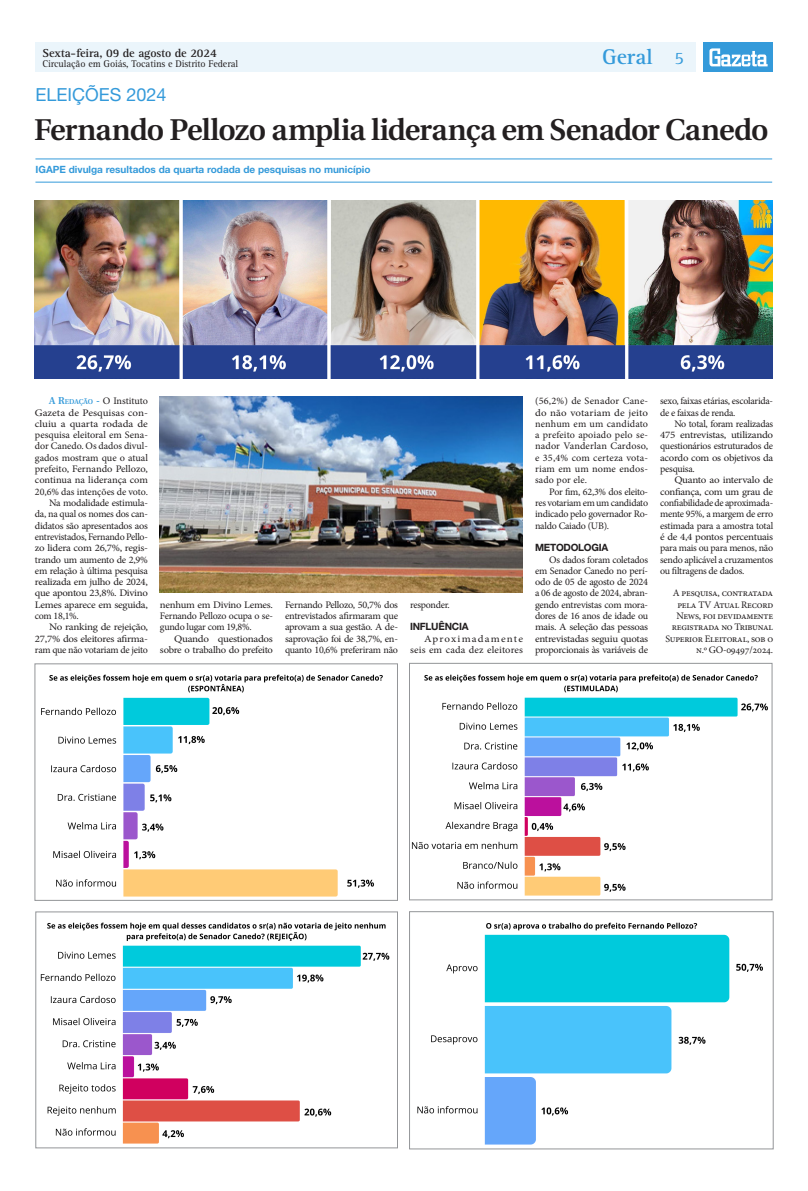
<style>
.page{position:relative;width:808px;height:1191px;background:#fff}
.page>*{position:absolute;margin:0;border:0;box-sizing:border-box;transform-origin:0 0}
.Manchete{font:600 30px "Utopia";letter-spacing:-.03em;color:#231f20}
.t1{font:700 22px "Rotis Serif Std";color:#349ada}
.Retranca{font:18px "Helvetica Neue LT Std";color:#349ada}
.t2{font:18px "Rotis Serif Std";color:#349ada}
.t3{font:700 12px "Rotis Serif Std";letter-spacing:-.01em;color:#231f20}
.TExto_Corrido{font:10px/11.3px "Minion Pro";letter-spacing:-.025em;color:#231f20;text-align:justify}
.TExto_Corrido-2{font:10px/11.3px "Minion Pro";letter-spacing:-.025em;color:#231f20;text-align:justify;scale:1.1 1}
.Editais_txt{font:10px/11.3px "Minion Pro";letter-spacing:-.025em;color:#231f20;text-align:right}
.TExto_Corrido-3{font:10px/11.3px "Minion Pro";letter-spacing:-.025em;color:#231f20;text-align:justify;scale:1.07 1}
.Olho{font:700 10px "Helvetica Neue LT Std";color:#349ada}
.t4{font:10px "Rotis Serif Std";letter-spacing:-.01em;color:#231f20}
.Intertítulo{font:700 10px "Helvetica Neue";letter-spacing:-.025em;color:#231f20}
.s1{font-family:"Utopia";font-weight:600;color:#349ada}
.s2{font-family:"Utopia";font-weight:600;font-size:7px;color:#349ada}
</style>
<div class="page">
<div style="left:35px;top:43px;width:661px;height:29px;background:#ebf5fb"></div>
<div style="left:703px;top:43px;width:69px;height:29px;background:#349ada"></div>
<svg style="left:709px;top:48px;width:59px;height:18px"></svg>
<hr style="left:35px;top:182px;width:737px;height:1px;background:#349ada">
<hr style="left:35px;top:159px;width:737px;height:1px;background:#349ada">
<img style="left:411px;top:674px;width:357px;height:222px">
<div style="left:409px;top:663px;width:363px;height:237px;border:1px solid #939598"></div>
<img style="left:41px;top:674px;width:342px;height:223px">
<div style="left:34px;top:663px;width:364px;height:238px;border:1px solid #939598"></div>
<img style="left:417px;top:922px;width:346px;height:223px">
<div style="left:409px;top:911px;width:365px;height:238px;border:1px solid #939598"></div>
<img style="left:40px;top:922px;width:350px;height:222px">
<div style="left:35px;top:911px;width:363px;height:237px;border:1px solid #939598"></div>
<img style="left:35px;top:200px;width:737px;height:178px">
<img style="left:160px;top:396px;width:363px;height:196px">
<p class="t3" style="left:43px;top:46px;width:176px">Sexta-feira, 09 de agosto de 2024</p>
<p class="t4" style="left:43px;top:58px;width:197px">Circulação em Goiás, Tocatins e Distrito Federal</p>
<p class="t1" style="left:602px;top:44px;width:52px">Geral</p>
<p class="t2" style="left:674px;top:47px;width:11px">5</p>
<p class="Retranca" style="left:35px;top:84px;width:133px">ELEIÇÕES 2024</p>
<p class="Manchete" style="left:34px;top:113px;width:736px">Fernando Pellozo amplia liderança em Senador Canedo</p>
<p class="Olho" style="left:35px;top:163px;width:337px">IGAPE divulga resultados da quarta rodada de pesquisas no município</p>
<p class="TExto_Corrido" style="left:35px;top:395px;width:115px;text-indent:14px"><span class="s1">A R</span><span class="s2">EDAÇÃO</span> <span class="s1">-</span> O Instituto Gazeta de Pesquisas con&shy;cluiu a quarta rodada de pesquisa eleitoral em Sena&shy;dor Canedo. Os dados divul&shy;gados mostram que o atual prefeito, Fernando Pellozo, continua na liderança com 20,6% das intenções de voto.</p>
<p class="TExto_Corrido" style="left:35px;top:497px;width:115px;text-indent:14px">Na modalidade estimula&shy;da, na qual os nomes dos can&shy;didatos são apresentados aos entrevistados, Fernando Pello&shy;zo lidera com 26,7%, regis&shy;trando um aumento de 2,9% em relação à última pesquisa realizada em julho de 2024, que apontou 23,8%. Divino Lemes aparece em seguida, com 18,1%.</p>
<p class="TExto_Corrido-2" style="left:35px;top:621px;width:104px;text-indent:14px">No ranking de rejeição, 27,7% dos eleitores afirma&shy;ram que não votariam de jeito</p>
<p class="TExto_Corrido-3" style="left:160px;top:599px;width:107px">nenhum em Divino Lemes.<br>Fernando Pellozo ocupa o se&shy;gundo lugar com 19,8%.</p>
<p class="TExto_Corrido-2" style="left:160px;top:633px;width:104px;text-align:right">Quando questionados sobre o trabalho do prefeito</p>
<p class="TExto_Corrido" style="left:285px;top:599px;width:115px">Fernando Pellozo, 50,7% dos entrevistados afirmaram que aprovam a sua gestão. A de&shy;saprovação foi de 38,7%, en&shy;quanto 10,6% preferiram não</p>
<p class="TExto_Corrido" style="left:410px;top:599px;width:41px">responder.</p>
<p class="Intertítulo" style="left:410px;top:620px;width:60px">INFLUÊNCIA</p>
<p class="TExto_Corrido-2" style="left:410px;top:633px;width:104px;text-align:right">Aproximadamente seis em cada dez eleitores</p>
<p class="TExto_Corrido" style="left:535px;top:395px;width:115px">(56,2%) de Senador Cane&shy;do não votariam de jeito nenhum em um candidato a prefeito apoiado pelo se&shy;nador Vanderlan Cardoso, e 35,4% com certeza vota&shy;riam em um nome endos&shy;sado por ele.</p>
<p class="TExto_Corrido" style="left:535px;top:486px;width:115px;text-indent:14px">Por fim, 62,3% dos eleito&shy;res votariam em um candidato indicado pelo governador Ro&shy;naldo Caiado (UB).</p>
<p class="Intertítulo" style="left:535px;top:541px;width:75px">METODOLOGIA</p>
<p class="TExto_Corrido" style="left:535px;top:554px;width:115px;text-indent:14px">Os dados foram coletados em Senador Canedo no perí&shy;odo de 05 de agosto de 2024 a 06 de agosto de 2024, abran&shy;gendo entrevistas com mora&shy;dores de 16 anos de idade ou mais. A seleção das pessoas entrevistadas seguiu quotas proporcionais às variáveis de</p>
<p class="TExto_Corrido" style="left:660px;top:395px;width:115px">sexo, faixas etárias, escolarida&shy;de e faixas de renda.</p>
<p class="TExto_Corrido" style="left:660px;top:418px;width:115px;text-indent:14px">No total, foram realizadas 475 entrevistas, utilizando questionários estruturados de acordo com os objetivos da pesquisa.</p>
<p class="TExto_Corrido-2" style="left:660px;top:474px;width:104px;text-indent:14px">Quanto ao intervalo de confiança, com um grau de confiabilidade de aproximada&shy;mente 95%, a margem de erro estimada para a amostra total é de 4,4 pontos percentuais para mais ou para menos, não sendo aplicável a cruzamentos ou filtragens de dados.</p>
<p class="Editais_txt" style="left:665px;top:587px;width:109px">A pesquisa, contratada pela TV Atual Record<br>News, foi devidamente registrada no Tribunal<br>Superior Eleitoral, sob o n.º GO-09497/2024.</p>
</div>
